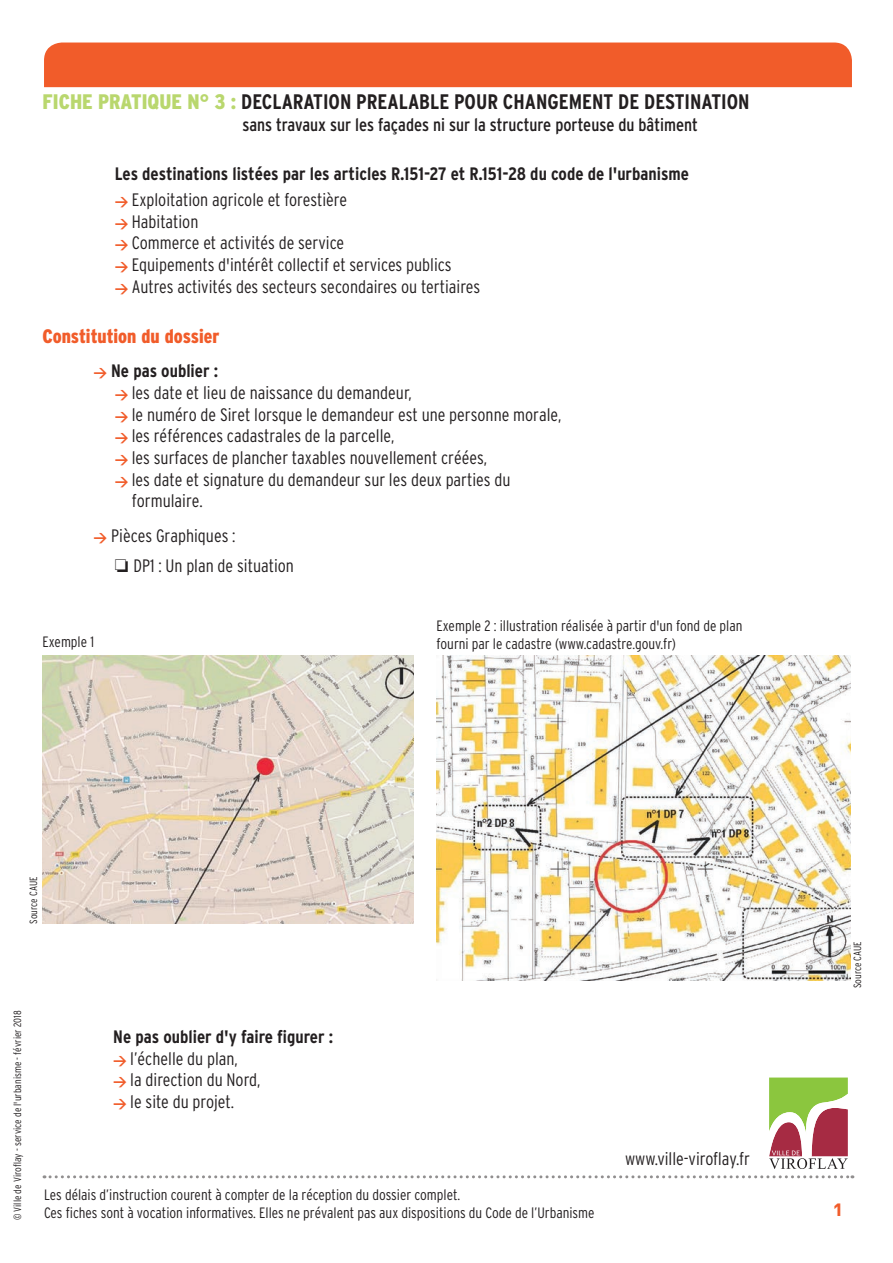
<style>
.page{position:relative;width:893px;height:1263px;background:#fff}
.page>*{position:absolute;margin:0;border:0;box-sizing:border-box;transform-origin:0 0}
.t1{font:700 condensed 21px "Interstate";color:#231f20}
.t2{font:21px "DIN Bold Alternate";color:#f15c2a}
.t3{font:900 condensed 19.5px "Interstate";color:#f15c2a}
.t4{font:300 condensed 18px/21.6px "Interstate";color:#231f20}
.t5{font:700 condensed 18px/25.8px "Interstate";color:#231f20}
.t6{font:condensed 18px "Interstate";color:#231f20}
.t7{font:300 condensed 15px/18px "Interstate";color:#231f20}
.t8{font:300 condensed 10.5px "Interstate";color:#231f20}
.s1{font-weight:900;color:#b9d76e}
.s2{font-family:"DIN";font-stretch:normal;font-size:13.5px;color:#f15c2a}
.s3{font-weight:300}
.s4{font-family:"DIN";font-weight:700;font-stretch:normal;font-size:13.5px;color:#f15c2a}
.s5{font-weight:700}
</style>
<div class="page">
<div style="left:44px;top:43px;width:808px;height:44px;background:#f15c2a"></div>
<svg style="left:44px;top:1175px;width:809px;height:3px"></svg>
<img style="left:43px;top:656px;width:371px;height:268px">
<img style="left:437px;top:656px;width:413px;height:325px">
<svg style="left:769px;top:1077px;width:79px;height:92px"></svg>
<p class="t1" style="left:43px;top:90px;width:709px"><span class="s1">FICHE PRATIQUE N° 3 :</span> DECLARATION PREALABLE POUR CHANGEMENT DE DESTINATION</p>
<p class="t6" style="left:242px;top:115px;width:457px">sans travaux sur les façades ni sur la structure porteuse du bâtiment</p>
<p class="t5" style="left:115px;top:161px;width:576px">Les destinations listées par les articles R.151-27 et R.151-28 du code de l'urbanisme <span class="s2">&gt;</span> <span class="s3">Exploitation agricole et forestière</span></p>
<p class="t4" style="left:115px;top:210px;width:367px"><span class="s4">&gt;</span> Habitation<br><span class="s4">&gt;</span> Commerce et activités de service<br><span class="s4">&gt;</span> Equipements d'intérêt collectif et services publics<br><span class="s4">&gt;</span> Autres activités des secteurs secondaires ou tertiaires</p>
<p class="t3" style="left:43px;top:325px;width:179px">Constitution du dossier</p>
<p class="t5" style="left:94px;top:358px;width:126px"><span class="s2">&gt;</span> Ne pas oublier :</p>
<p class="t4" style="left:115px;top:382px;width:298px"><span class="s4">&gt;</span> les date et lieu de naissance du demandeur,</p>
<p class="t4" style="left:115px;top:403px;width:448px"><span class="s4">&gt;</span> le numéro de Siret lorsque le demandeur est une personne morale,</p>
<p class="t4" style="left:115px;top:425px;width:281px"><span class="s4">&gt;</span> les références cadastrales de la parcelle,</p>
<p class="t4" style="left:115px;top:447px;width:374px"><span class="s4">&gt;</span> les surfaces de plancher taxables nouvellement créées,</p>
<p class="t4" style="left:115px;top:468px;width:397px"><span class="s4">&gt;</span> les date et signature du demandeur sur les deux parties du</p>
<p class="t4" style="left:132px;top:490px;width:72px">formulaire.</p>
<p class="t4" style="left:115px;top:520px;width:181px;line-height:30.2px;text-indent:-21px"><span class="s4">&gt;</span> Pièces Graphiques :<br>❏ DP1 : Un plan de situation</p>
<p class="t7" style="left:43px;top:632px;width:53px">Exemple 1</p>
<p class="t7" style="left:437px;top:616px;width:307px">Exemple 2 : illustration réalisée à partir d'un fond de plan fourni par le cadastre (www.cadastre.gouv.fr)</p>
<p class="t8" style="left:28px;top:924px;width:49px;rotate:-90deg">Source CAUE</p>
<p class="t8" style="left:12px;top:1220px;width:211px;rotate:-90deg">© Ville de Viroflay - service de l'urbanisme - février 2018</p>
<p class="t4" style="left:113px;top:1026px;width:221px"><span class="s5">Ne pas oublier d'y faire figurer : </span><span class="s4">&gt;</span> l’échelle du plan,<br><span class="s4">&gt;</span> la direction du Nord,<br><span class="s4">&gt;</span> le site du projet.</p>
<p class="t7" style="left:44px;top:1185px;width:552px">Les délais d’instruction courent à compter de la réception du dossier complet.<br>Ces fiches sont à vocation informatives. Elles ne prévalent pas aux dispositions du Code de l’Urbanisme</p>
<p class="t4" style="left:625px;top:1148px;width:126px">www.ville-viroflay.fr</p>
<p class="t8" style="left:851px;top:988px;width:49px;rotate:-90deg">Source CAUE</p>
<p class="t2" style="left:833px;top:1195px;width:11px">1</p>
</div>
